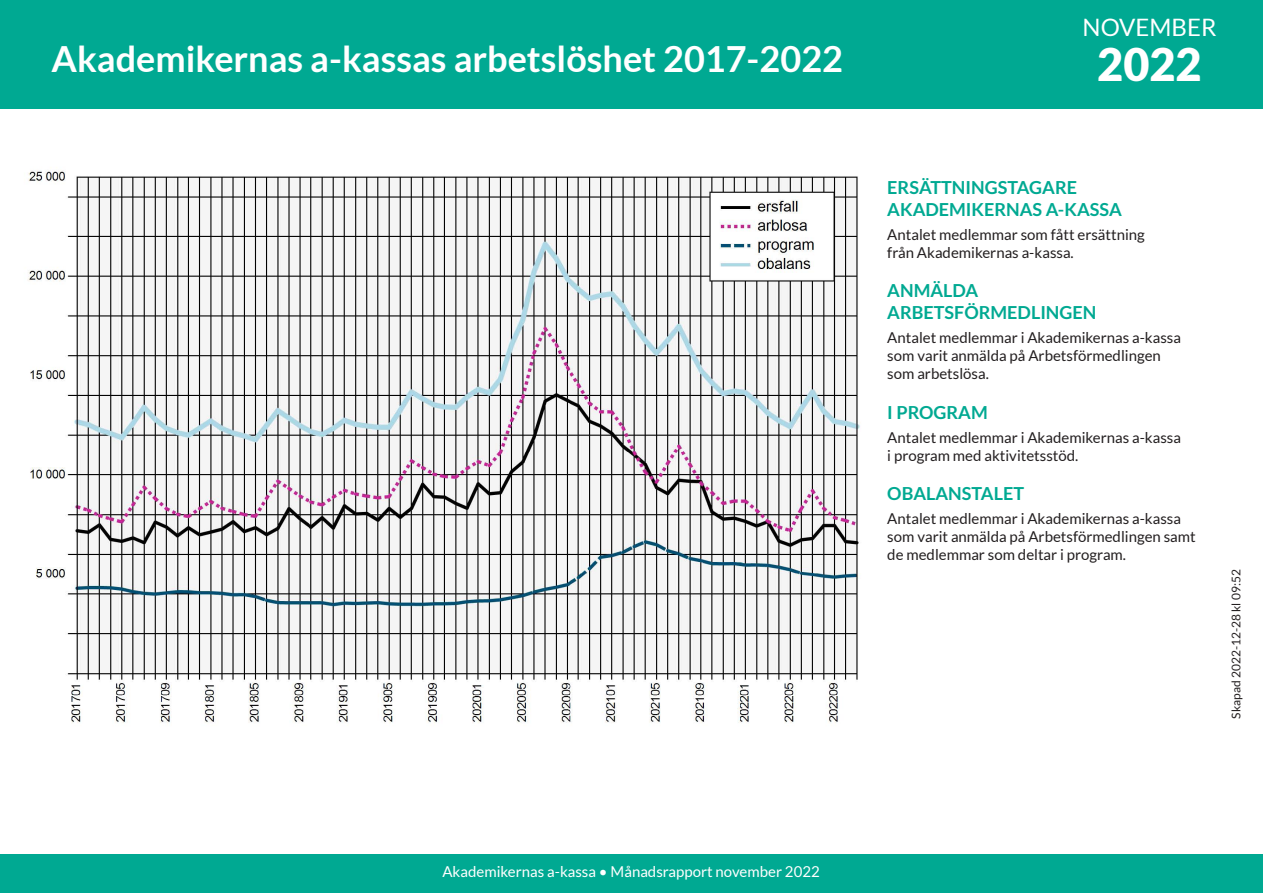
<style>
.page{position:relative;width:1263px;height:893px;background:#fff}
.page>*{position:absolute;margin:0;border:0;box-sizing:border-box;transform-origin:0 0}
.t1{font:900 45px "Lato";color:#fff}
.t2{font:700 36px "Lato";color:#fff}
.t3{font:24px "Lato";color:#fff}
.t4{font:700 18px "Lato";color:#00a992}
.t5{font:15px/18px "Lato";color:#231f20}
.t6{font:15px "Lato";color:#fff}
.t7{font:12px "Lato";color:#231f20}
</style>
<div class="page">
<img style="left:27px;top:171px;width:833px;height:552px">
<div style="left:0;top:855px;width:1263px;height:38px;background:#00a992"></div>
<div style="left:0;top:0;width:1263px;height:108px;background:#00a992"></div>
<p class="t2" style="left:51px;top:38px;width:793px">Akademikernas a-kassas arbetslöshet 2017-2022</p>
<p class="t3" style="left:1082px;top:14px;width:135px">NOVEMBER</p>
<p class="t1" style="left:1097px;top:38px;width:106px">2022</p>
<p class="t4" style="left:887px;top:177px;width:191px">ERSÄTTNINGSTAGARE</p>
<p class="t4" style="left:887px;top:199px;width:236px">AKADEMIKERNAS A-KASSA</p>
<p class="t5" style="left:887px;top:225px;width:259px">Antalet medlemmar som fått ersättning</p>
<p class="t5" style="left:887px;top:243px;width:188px">från Akademikernas a-kassa.</p>
<p class="t4" style="left:887px;top:280px;width:92px">ANMÄLDA</p>
<p class="t4" style="left:887px;top:302px;width:211px">ARBETSFÖRMEDLINGEN</p>
<p class="t5" style="left:887px;top:328px;width:295px">Antalet medlemmar i Akademikernas a-kassa</p>
<p class="t5" style="left:887px;top:346px;width:275px">som varit anmälda på Arbetsförmedlingen</p>
<p class="t5" style="left:887px;top:364px;width:103px">som arbetslösa.</p>
<p class="t4" style="left:887px;top:402px;width:102px">I PROGRAM</p>
<p class="t5" style="left:887px;top:428px;width:295px">Antalet medlemmar i Akademikernas a-kassa</p>
<p class="t5" style="left:887px;top:446px;width:193px">i program med aktivitetsstöd.</p>
<p class="t4" style="left:887px;top:483px;width:138px">OBALANSTALET</p>
<p class="t5" style="left:887px;top:510px;width:295px">Antalet medlemmar i Akademikernas a-kassa</p>
<p class="t5" style="left:887px;top:528px;width:310px">som varit anmälda på Arbetsförmedlingen samt de medlemmar som deltar i program.</p>
<p class="t7" style="left:1229px;top:719px;width:151px;rotate:-90deg">Skapad 2022-12-28 kl 09:52</p>
<p class="t6" style="left:442px;top:863px;width:379px">Akademikernas a-kassa • Månadsrapport november 2022</p>
</div>
